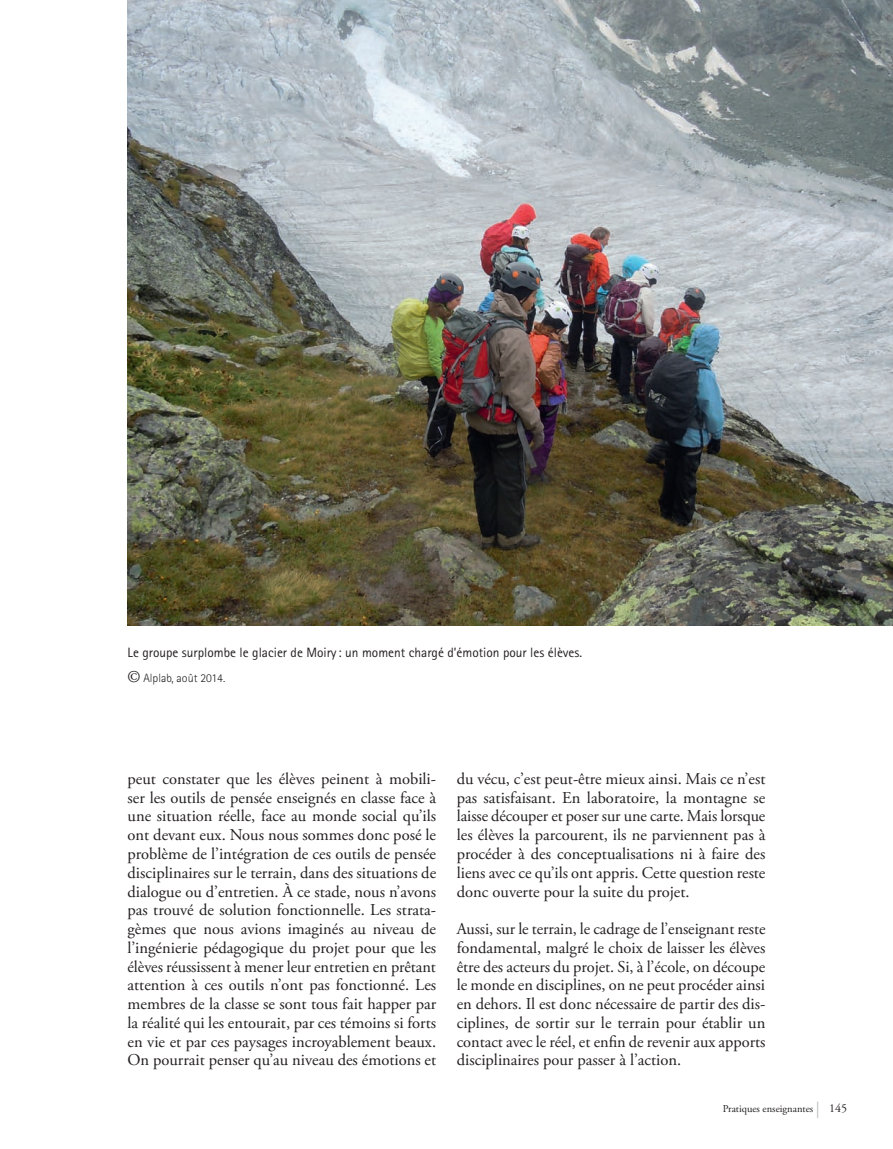
<style>
.page{position:relative;width:893px;height:1149px;background:#fff}
.page>*{position:absolute;margin:0;border:0;box-sizing:border-box;transform-origin:0 0}
.t1{font:16.5px/18.8px "Adobe Garamond Pro";color:#231f20;text-align:justify}
.t2{font:13.5px "Rotis Sans Serif";color:#231f20}
.t3{font:300 12px "Rotis Sans Serif";color:#231f20}
.t4{font:10.5px "Adobe Garamond Pro";color:#231f20}
.s1{font-family:"Adobe Garamond Pro";font-weight:400;font-size:16.5px}
.s2{font-size:16.5px;color:#bcbdc0}
.s3{font-size:12px}
</style>
<div class="page">
<img style="left:128px;top:0;width:765px;height:625px">
<p class="t2" style="left:128px;top:644px;width:456px">Le groupe surplombe le glacier de Moiry : un moment chargé d’émotion pour les élèves.</p>
<p class="t3" style="left:128px;top:671px;width:99px"><span class="s1">©</span> Alplab, août 2014.</p>
<p class="t1" style="left:128px;top:769px;width:310px">peut constater que les élèves peinent à mobili&shy;ser les outils de pensée enseignés en classe face à une situation réelle, face au monde social qu’ils ont devant eux. Nous nous sommes donc posé le problème de l’intégration de ces outils de pensée disciplinaires sur le terrain, dans des situations de dialogue ou d’entretien. À ce stade, nous n’avons pas trouvé de solution fonctionnelle. Les strata&shy;gèmes que nous avions imaginés au niveau de l’ingénierie pédagogique du projet pour que les élèves réussissent à mener leur entretien en prêtant attention à ces outils n’ont pas fonctionné. Les membres de la classe se sont tous fait happer par la réalité qui les entourait, par ces témoins si forts en vie et par ces paysages incroyablement beaux.<br>On pourrait penser qu’au niveau des émotions et</p>
<p class="t1" style="left:457px;top:769px;width:310px">du vécu, c’est peut-être mieux ainsi. Mais ce n’est pas satisfaisant. En laboratoire, la montagne se laisse découper et poser sur une carte. Mais lorsque les élèves la parcourent, ils ne parviennent pas à procéder à des conceptualisations ni à faire des liens avec ce qu’ils ont appris. Cette question reste donc ouverte pour la suite du projet.</p>
<p class="t1" style="left:457px;top:919px;width:310px">Aussi, sur le terrain, le cadrage de l’enseignant reste fondamental, malgré le choix de laisser les élèves être des acteurs du projet. Si, à l’école, on découpe le monde en disciplines, on ne peut procéder ainsi en dehors. Il est donc nécessaire de partir des dis&shy;ciplines, de sortir sur le terrain pour établir un contact avec le réel, et enfin de revenir aux apports disciplinaires pour passer à l’action.</p>
<p class="t4" style="left:723px;top:1101px;width:126px">Pratiques enseignantes <span class="s2">|</span> <span class="s3">145</span></p>
</div>
